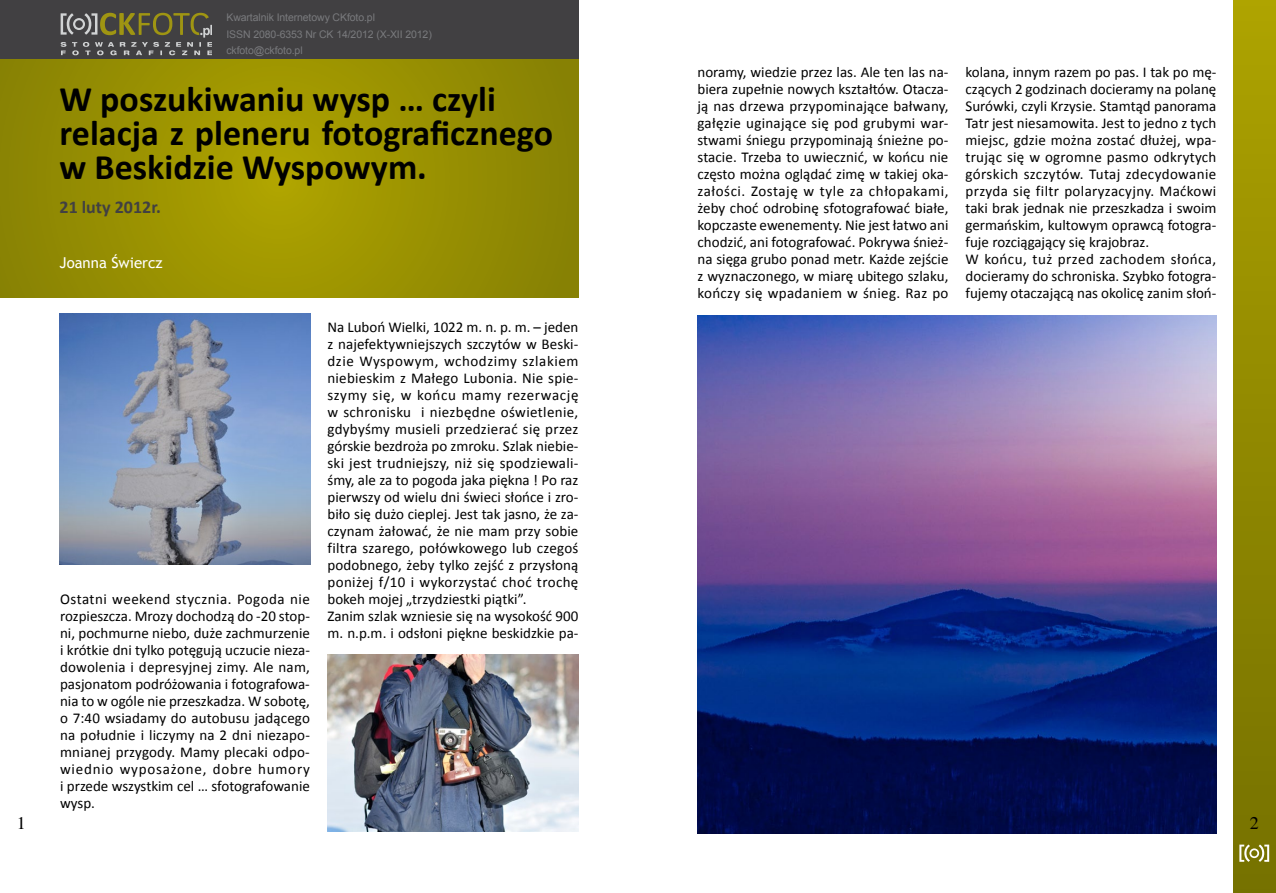
<style>
.page{position:relative;width:1276px;height:893px;background:#fff}
.page>*{position:absolute;margin:0;border:0;box-sizing:border-box;transform-origin:0 0}
.t1{font:700 36px/34px "Calibri";color:#000}
.t2{font:700 18px "Calibri";color:#414042}
.t3{font:18px "Times";color:#000}
.t4{font:15px/17px "Calibri";color:#000;text-align:justify}
.t5{font:15px "Trebuchet MS";color:#fff}
.t6{font:10.5px/16.5px "Arial";letter-spacing:-.01em;color:#797a7d}
</style>
<div class="page">
<div style="left:1233px;top:0;width:43px;height:893px;background:linear-gradient(to bottom,#ada200,#757101)"></div>
<svg style="left:1239px;top:844px;width:30px;height:18px"></svg>
<div style="left:0;top:0;width:578px;height:64px;background:#414042"></div>
<svg style="left:0;top:60px;width:578px;height:238px"></svg>
<svg style="left:61px;top:13px;width:150px;height:42px"></svg>
<img style="left:60px;top:314px;width:250px;height:250px">
<img style="left:697px;top:315px;width:519px;height:519px">
<img style="left:327px;top:655px;width:251px;height:176px">
<p class="t6" style="left:226px;top:10px;width:207px">Kwartalnik Internetowy CKfoto.pl<br>ISSN 2080-6353 Nr CK 14/2012 (X-XII 2012) ckfoto@ckfoto.pl</p>
<h1 class="t1" style="left:60px;top:82px;width:495px">W poszukiwaniu wysp … czyli relacja z pleneru fotograficznego w Beskidzie Wyspowym.</h1>
<p class="t2" style="left:60px;top:195px;width:103px">21 luty 2012r.</p>
<p class="t5" style="left:60px;top:254px;width:105px">Joanna Świercz</p>
<p class="t4" style="left:60px;top:590px;width:251px">Ostatni weekend stycznia. Pogoda nie rozpieszcza. Mrozy dochodzą do -20 stop&shy;ni, pochmurne niebo, duże zachmurzenie i krótkie dni tylko potęgują uczucie nieza&shy;dowolenia i depresyjnej zimy. Ale nam, pasjonatom podróżowania i fotografowa&shy;nia to w ogóle nie przeszkadza. W sobotę, o 7:40 wsiadamy do autobusu jadącego na południe i liczymy na 2 dni niezapo&shy;mnianej przygody. Mamy plecaki odpo&shy;wiednio wyposażone, dobre humory i przede wszystkim cel … sfotografowanie wysp.</p>
<p class="t4" style="left:327px;top:318px;width:252px;text-align:left">Na Luboń Wielki, 1022 m. n. p. m. – jeden z najefektywniejszych szczytów w Beski&shy;dzie Wyspowym, wchodzimy szlakiem niebieskim z Małego Lubonia. Nie spie&shy;szymy się, w końcu mamy rezerwację w schronisku i niezbędne oświetlenie, gdybyśmy musieli przedzierać się przez górskie bezdroża po zmroku. Szlak niebie&shy;ski jest trudniejszy, niż się spodziewali&shy;śmy, ale za to pogoda jaka piękna ! Po raz pierwszy od wielu dni świeci słońce i zro&shy;biło się dużo cieplej. Jest tak jasno, że za&shy;czynam żałować, że nie mam przy sobie filtra szarego, połówkowego lub czegoś podobnego, żeby tylko zejść z przysłoną poniżej f/10 i wykorzystać choć trochę bokeh mojej „trzydziestki piątki”.<br>Zanim szlak wzniesie się na wysokość 900 m. n.p.m. i odsłoni piękne beskidzkie pa-</p>
<p class="t4" style="left:697px;top:63px;width:252px">noramy, wiedzie przez las. Ale ten las na&shy;biera zupełnie nowych kształtów. Otacza&shy;ją nas drzewa przypominające bałwany, gałęzie uginające się pod grubymi war&shy;stwami śniegu przypominają śnieżne po&shy;stacie. Trzeba to uwiecznić, w końcu nie często można oglądać zimę w takiej oka&shy;załości. Zostaję w tyle za chłopakami, żeby choć odrobinę sfotografować białe, kopczaste ewenementy. Nie jest łatwo ani chodzić, ani fotografować. Pokrywa śnież&shy;na sięga grubo ponad metr. Każde zejście z wyznaczonego, w miarę ubitego szlaku, kończy się wpadaniem w śnieg. Raz po</p>
<p class="t4" style="left:965px;top:63px;width:252px;text-align:left">kolana, innym razem po pas. I tak po mę&shy;czących 2 godzinach docieramy na polanę Surówki, czyli Krzysie. Stamtąd panorama Tatr jest niesamowita. Jest to jedno z tych miejsc, gdzie można zostać dłużej, wpa&shy;trując się w ogromne pasmo odkrytych górskich szczytów. Tutaj zdecydowanie przyda się filtr polaryzacyjny. Maćkowi taki brak jednak nie przeszkadza i swoim germańskim, kultowym oprawcą fotogra&shy;fuje rozciągający się krajobraz.<br>W końcu, tuż przed zachodem słońca, docieramy do schroniska. Szybko fotogra&shy;fujemy otaczającą nas okolicę zanim słoń-</p>
<p class="t3" style="left:17px;top:813px;width:10px">1</p>
<p class="t3" style="left:1249px;top:813px;width:10px">2</p>
</div>
